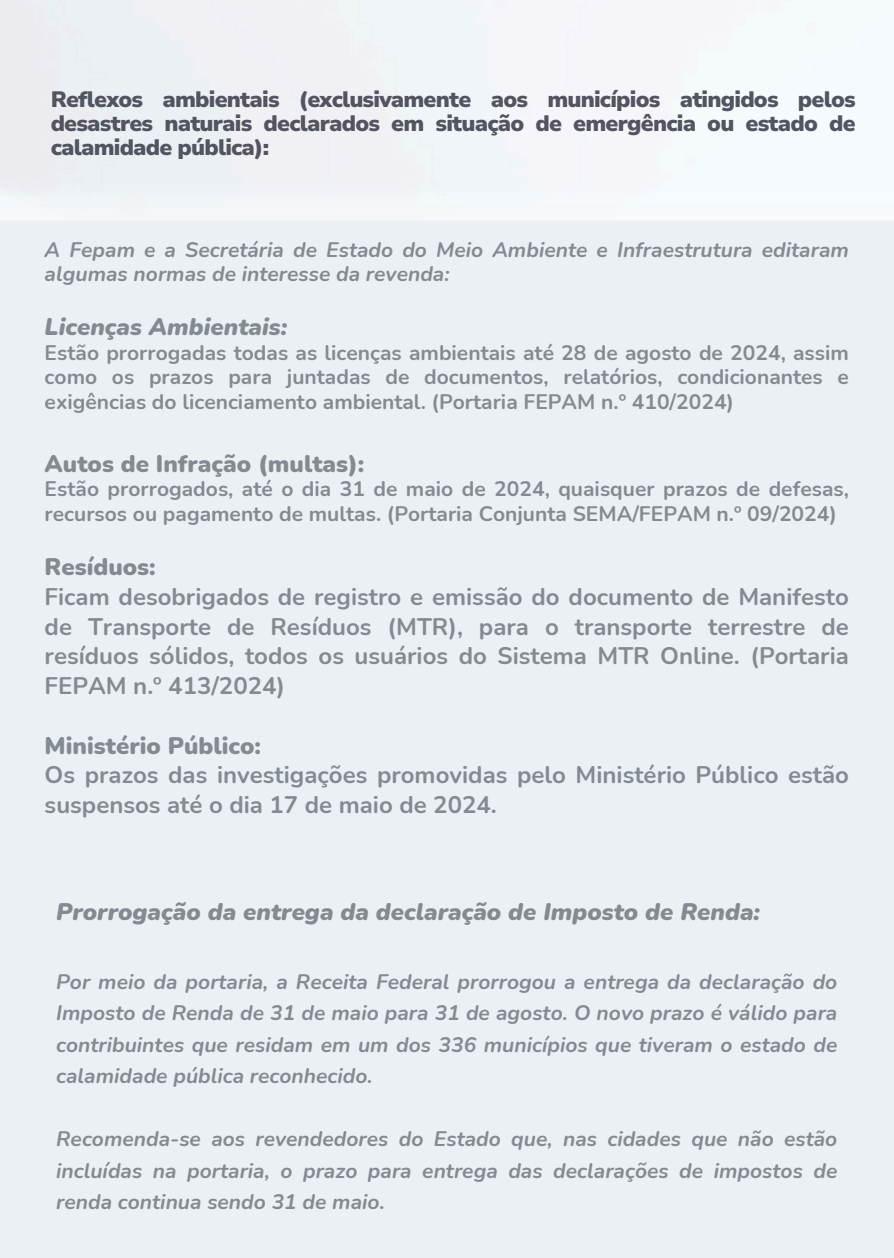
<style>
.page{position:relative;width:894px;height:1258px;background:#fff}
.page>*{position:absolute;margin:0;border:0;box-sizing:border-box;transform-origin:0 0}
.t1{font:700 24px/29.7px "Nunito";color:#848a92}
.t2{font:italic 900 24px "Nunito";color:#848a92}
.t3{font:900 24px "Nunito";color:#848a92}
.t4{font:900 22.2px/24px "Nunito Sans 10 pt";letter-spacing:-.035em;color:#525460;text-align:justify}
.t5{font:italic 700 21px/31.5px "Nunito";color:#848a92;text-align:justify}
.t6{font:700 21px/24.6px "Nunito";color:#848a92;text-align:justify}
.s1{font-weight:900}
</style>
<div class="page">
<div style="left:0;top:170px;width:893px;height:1088px;background:#ebf0f5"></div>
<h1 class="t4" style="left:51px;top:88px;width:806px">Reflexos ambientais (exclusivamente aos municípios atingidos pelos desastres naturais declarados em situação de emergência ou estado de calamidade pública):</h1>
<p class="t5" style="left:45px;top:237px;width:805px;line-height:24.6px">A Fepam e a Secretária de Estado do Meio Ambiente e Infraestrutura editaram algumas normas de interesse da revenda:</p>
<p class="t2" style="left:45px;top:311px;width:244px">Licenças Ambientais:</p>
<p class="t6" style="left:45px;top:341px;width:805px">Estão prorrogadas todas as licenças ambientais até 28 de agosto de 2024, assim como os prazos para juntadas de documentos, relatórios, condicionantes e exigências do licenciamento ambiental. (Portaria FEPAM n.º 410/2024)</p>
<p class="t3" style="left:45px;top:448px;width:321px">Autos de Infração (multas):</p>
<p class="t6" style="left:45px;top:477px;width:805px">Estão prorrogados, até o dia 31 de maio de 2024, quaisquer prazos de defesas, recursos ou pagamento de multas. (Portaria Conjunta SEMA/FEPAM n.º 09/2024)</p>
<p class="t1" style="left:45px;top:552px;width:805px"><span class="s1">Resíduos:<br></span>Ficam desobrigados de registro e emissão do documento de Manifesto de Transporte de Resíduos (MTR), para o transporte terrestre de resíduos sólidos, todos os usuários do Sistema MTR Online. (Portaria FEPAM n.º 413/2024)</p>
<h1 class="t1" style="left:45px;top:731px;width:805px"><span class="s1">Ministério Público:<br></span>Os prazos das investigações promovidas pelo Ministério Público estão suspensos até o dia 17 de maio de 2024.</h1>
<h1 class="t2" style="left:56px;top:896px;width:705px">Prorrogação da entrega da declaração de Imposto de Renda:</h1>
<p class="t5" style="left:56px;top:966px;width:782px">Por meio da portaria, a Receita Federal prorrogou a entrega da declaração do Imposto de Renda de 31 de maio para 31 de agosto. O novo prazo é válido para contribuintes que residam em um dos 336 municípios que tiveram o estado de calamidade pública reconhecido.</p>
<p class="t5" style="left:56px;top:1123px;width:782px">Recomenda-se aos revendedores do Estado que, nas cidades que não estão incluídas na portaria, o prazo para entrega das declarações de impostos de renda continua sendo 31 de maio.</p>
</div>
